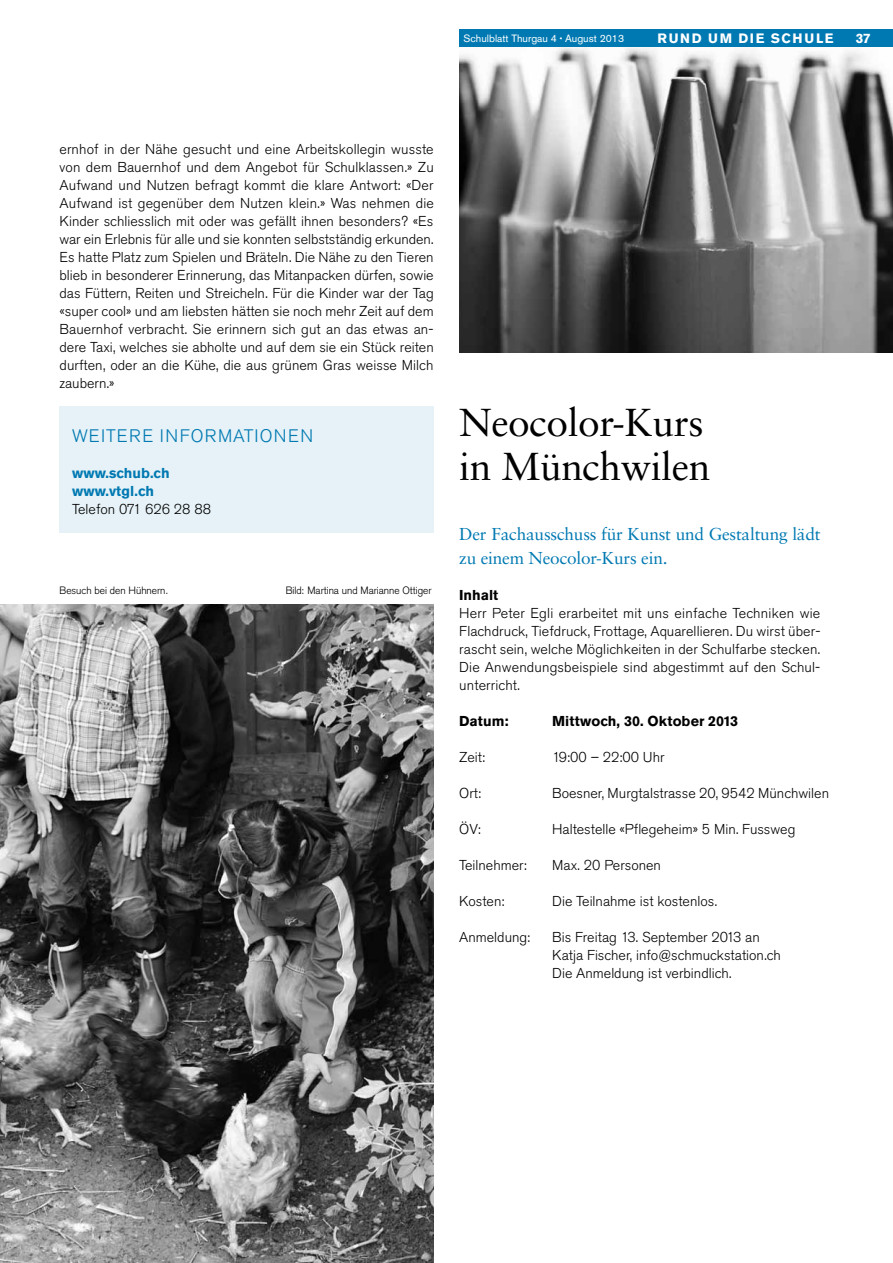
<style>
.page{position:relative;width:893px;height:1263px;background:#fff}
.page>*{position:absolute;margin:0;border:0;box-sizing:border-box;transform-origin:0 0}
.t1{font:39px/43.5px "Sabon";letter-spacing:-.01em;color:#000}
.t2{font:300 18px "Akzidenz Grotesk BQ";color:#0079b2}
.t3{font:17.25px/24px "Sabon";letter-spacing:-.01em;color:#0079b2}
.t4{font:300 14.25px/18px "Akzidenz Grotesk BQ";color:#000;text-align:justify}
.t5{font:700 14.25px "Akzidenz Grotesk BQ";color:#000}
.t6{font:700 14.25px/18px "Akzidenz Grotesk BQ";color:#0079b2}
.t7{font:700 13.5px "Akzidenz Grotesk BQ";letter-spacing:.13em;color:#fff}
.t8{font:300 10.5px "Akzidenz Grotesk";color:#000}
.t9{font:10.5px "Akzidenz Grotesk BQ";color:#fff}
.s1{font-size:7.5px}
</style>
<div class="page">
<img style="left:459px;top:47px;width:434px;height:305px">
<img style="left:0;top:604px;width:434px;height:659px">
<div style="left:459px;top:30px;width:434px;height:17px;background:#0079b2"></div>
<div style="left:60px;top:406px;width:374px;height:126px;background:#e6f2f7"></div>
<p class="t9" style="left:463px;top:32px;width:162px">Schulblatt Thurgau 4 <span class="s1">•</span> August 2013</p>
<p class="t7" style="left:657px;top:31px;width:35px">Rund</p>
<p class="t7" style="left:708px;top:31px;width:40px">um die</p>
<p class="t7" style="left:771px;top:31px;width:55px">Schule</p>
<p class="t7" style="left:856px;top:31px;width:17px">37</p>
<p class="t4" style="left:60px;top:140px;width:376px">ernhof in der Nähe gesucht und eine Arbeitskollegin wusste von dem Bauernhof und dem Angebot für Schulklassen.» Zu Aufwand und Nutzen befragt kommt die klare Antwort: «Der Aufwand ist gegenüber dem Nutzen klein.» Was nehmen die Kinder schliesslich mit oder was gefällt ihnen besonders? «Es war ein Erlebnis für alle und sie konnten selbstständig erkunden.<br>Es hatte Platz zum Spielen und Bräteln. Die Nähe zu den Tieren blieb in besonderer Erinnerung, das Mitanpacken dürfen, sowie das Füttern, Reiten und Streicheln. Für die Kinder war der Tag «super cool» und am liebsten hätten sie noch mehr Zeit auf dem Bauernhof verbracht. Sie erinnern sich gut an das etwas an&shy;dere Taxi, welches sie abholte und auf dem sie ein Stück reiten durften, oder an die Kühe, die aus grünem Gras weisse Milch zaubern.»</p>
<p class="t2" style="left:72px;top:426px;width:29px">Weitere</p>
<p class="t2" style="left:160px;top:426px;width:19px">Informationen</p>
<p class="t6" style="left:72px;top:464px;width:99px">www.schub.ch www.vtgl.ch</p>
<p class="t4" style="left:72px;top:500px;width:140px">Telefon 071 626 28 88</p>
<p class="t8" style="left:60px;top:584px;width:110px">Besuch bei den Hühnern.</p>
<p class="t8" style="left:286px;top:584px;width:147px">Bild: Martina und Marianne Ottiger</p>
<h1 class="t1" style="left:459px;top:400px;width:253px">Neocolor-Kurs in Münchwilen</h1>
<p class="t3" style="left:459px;top:521px;width:363px">Der Fachausschuss für Kunst und Gestaltung lädt zu einem Neocolor-Kurs ein.</p>
<p class="t5" style="left:459px;top:586px;width:41px">Inhalt</p>
<p class="t4" style="left:459px;top:604px;width:363px">Herr Peter Egli erarbeitet mit uns einfache Techniken wie Flachdruck, Tiefdruck, Frottage, Aquarellieren. Du wirst über&shy;rascht sein, welche Möglichkeiten in der Schulfarbe stecken.<br>Die Anwendungsbeispiele sind abgestimmt auf den Schul&shy;unterricht.</p>
<p class="t5" style="left:459px;top:712px;width:51px">Datum:</p>
<p class="t5" style="left:552px;top:712px;width:187px">Mittwoch, 30. Oktober 2013</p>
<p class="t4" style="left:459px;top:748px;width:27px">Zeit:</p>
<p class="t4" style="left:552px;top:748px;width:114px">19:00 – 22:00 Uhr</p>
<p class="t4" style="left:459px;top:784px;width:23px">Ort:</p>
<p class="t4" style="left:552px;top:784px;width:278px">Boesner, Murgtalstrasse 20, 9542 Münchwilen</p>
<p class="t4" style="left:459px;top:820px;width:23px">ÖV:</p>
<p class="t4" style="left:552px;top:820px;width:245px">Haltestelle «Pflegeheim» 5 Min. Fussweg</p>
<p class="t4" style="left:459px;top:856px;width:69px">Teilnehmer:</p>
<p class="t4" style="left:552px;top:856px;width:110px">Max. 20 Personen</p>
<p class="t4" style="left:459px;top:892px;width:47px">Kosten:</p>
<p class="t4" style="left:552px;top:892px;width:166px">Die Teilnahme ist kostenlos.</p>
<p class="t4" style="left:459px;top:928px;width:72px">Anmeldung:</p>
<p class="t4" style="left:552px;top:928px;width:230px;text-align:left">Bis Freitag 13. September 2013 an<br>Katja Fischer, info@schmuckstation.ch<br>Die Anmeldung ist verbindlich.</p>
</div>
